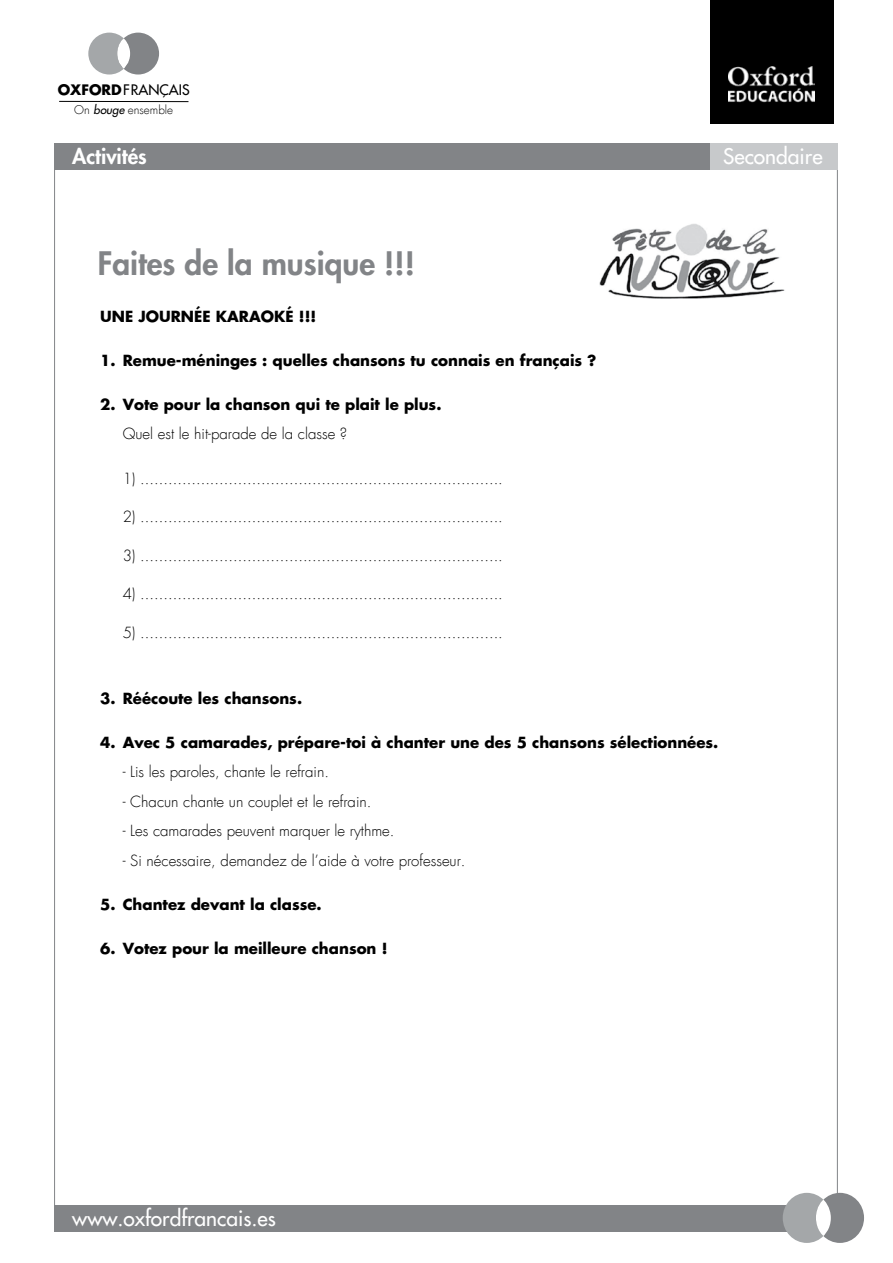
<style>
.page{position:relative;width:893px;height:1263px;background:#fff}
.page>*{position:absolute;margin:0;border:0;box-sizing:border-box;transform-origin:0 0}
.t1{font:800 31.5px "Futura";color:#828487}
.t2{font:21px "Futura";color:#fff}
.t3{font:800 21px "Futura";color:#fff}
.t4{font:300 15px "Futura";color:#000}
.t5{font:700 15px "Futura";color:#000}
.t6{font:14.1px "Futura";color:#000}
.t7{font:300 11.7px "Futura";color:#000}
.s1{font-weight:700}
.s2{font-weight:400;font-style:italic}
</style>
<div class="page">
<img style="left:600px;top:224px;width:185px;height:75px">
<div style="left:54px;top:144px;width:656px;height:26px;background:#828487"></div>
<div style="left:710px;top:144px;width:127px;height:26px;background:#c7c9cb"></div>
<div style="left:54px;top:1205px;width:783px;height:26px;background:#828487"></div>
<div style="left:783px;top:1193px;width:48px;height:50px;background:#a4a7a9;border-radius:50%"></div>
<div style="left:816px;top:1193px;width:48px;height:50px;background:#828487;border-radius:50%"></div>
<div style="left:816px;top:1200px;width:15px;height:36px;background:#fff;border-radius:50%"></div>
<hr style="left:59px;top:101px;width:129px;height:1px;background:#000">
<div style="left:88px;top:33px;width:42px;height:42px;background:#a4a7a9;border-radius:50%"></div>
<div style="left:117px;top:33px;width:42px;height:42px;background:#828487;border-radius:50%"></div>
<svg style="left:117px;top:38px;width:13px;height:31px"></svg>
<div style="left:710px;top:0;width:123px;height:123px;background:#000"></div>
<img style="left:729px;top:66px;width:85px;height:37px">
<p class="t6" style="left:58px;top:81px;width:134px"><span class="s1">OXFORD</span>FRANÇAIS</p>
<p class="t7" style="left:74px;top:104px;width:100px">On <span class="s2">bouge</span> ensemble</p>
<h2 class="t3" style="left:72px;top:143px;width:76px">Activités</h2>
<h1 class="t1" style="left:98px;top:243px;width:319px">Faites de la musique !!!</h1>
<p class="t5" style="left:100px;top:309px;width:59px">Une jour</p>
<p class="t5" style="left:181px;top:309px;width:137px">née karaoké !!!</p>
<p class="t5" style="left:100px;top:353px;width:498px">1. Remue-méninges : quelles chansons tu connais en français ?</p>
<p class="t5" style="left:100px;top:397px;width:343px">2. Vote pour la chanson qui te plait le plus.</p>
<p class="t4" style="left:123px;top:426px;width:226px">Quel est le hit-parade de la classe ?</p>
<p class="t4" style="left:123px;top:471px;width:382px">1) ..............................................................................</p>
<p class="t4" style="left:123px;top:509px;width:382px">2) ..............................................................................</p>
<p class="t4" style="left:123px;top:548px;width:382px">3) ..............................................................................</p>
<p class="t4" style="left:123px;top:586px;width:382px">4) ..............................................................................</p>
<p class="t4" style="left:123px;top:625px;width:382px">5) ..............................................................................</p>
<h2 class="t2" style="left:723px;top:143px;width:101px">Secondaire</h2>
<p class="t5" style="left:100px;top:691px;width:203px">3. Réécoute les chansons.</p>
<p class="t5" style="left:100px;top:735px;width:620px">4. Avec 5 camarades, prépare-toi à chanter une des 5 chansons sélectionnées.</p>
<p class="t4" style="left:123px;top:764px;width:208px">- Lis les paroles, chante le refrain.</p>
<p class="t4" style="left:123px;top:794px;width:250px">- Chacun chante un couplet et le refrain.</p>
<p class="t4" style="left:123px;top:823px;width:273px">- Les camarades peuvent marquer le rythme.</p>
<p class="t4" style="left:123px;top:853px;width:344px">- Si nécessaire, demandez de l’aide à votre professeur.</p>
<p class="t5" style="left:100px;top:897px;width:223px">5. Chantez devant la classe.</p>
<p class="t5" style="left:100px;top:941px;width:289px">6. Votez pour la meilleure chanson !</p>
<h2 class="t2" style="left:72px;top:1204px;width:205px">www.oxfordfrancais.es</h2>
</div>
